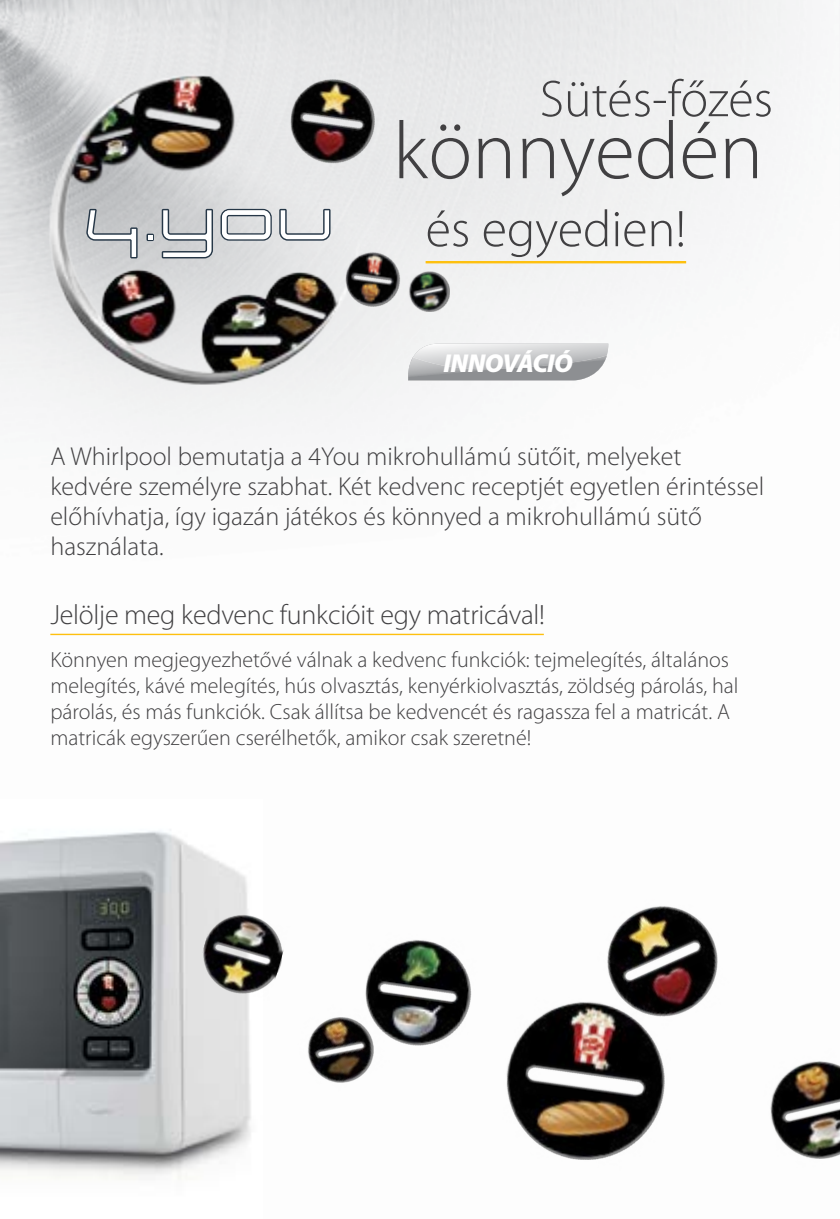
<style>
.page{position:relative;width:840px;height:1219px;background:#fff}
.page>*{position:absolute;margin:0;border:0;box-sizing:border-box;transform-origin:0 0}
.t1{font:300 82px "Myriad Pro";color:#414042}
.t2{font:300 52px "Myriad Pro";color:#414042}
.t3{font:300 28px "Myriad Pro";letter-spacing:-.01em;color:#414042}
.t4{font:300 26px/30px "Myriad Pro";color:#414042}
.t5{font:italic 900 26px "Myriad Pro";letter-spacing:-.025em;color:#fff}
.t6{font:300 22px/26px "Myriad Pro";color:#414042}
</style>
<div class="page">
<img style="left:0;top:0;width:840px;height:1155px">
<hr style="left:50px;top:634px;width:493px;height:1px;background:#fec00f">
<hr style="left:425px;top:261px;width:260px;height:2px;background:#fec00f">
<svg style="left:541px;top:79px;width:229px;height:38px"></svg>
<svg style="left:408px;top:344px;width:200px;height:36px"></svg>
<img style="left:0;top:799px;width:263px;height:381px">
<img style="left:42px;top:71px;width:319px;height:313px">
<svg style="left:146px;top:234px;width:8px;height:7px"></svg>
<svg style="left:86px;top:209px;width:51px;height:49px"></svg>
<svg style="left:148px;top:235px;width:4px;height:5px"></svg>
<svg style="left:162px;top:209px;width:51px;height:49px"></svg>
<svg style="left:220px;top:209px;width:51px;height:32px"></svg>
<svg style="left:279px;top:209px;width:51px;height:32px"></svg>
<img style="left:266px;top:53px;width:130px;height:133px">
<img style="left:397px;top:257px;width:64px;height:69px">
<img style="left:326px;top:235px;width:89px;height:89px">
<img style="left:491px;top:988px;width:187px;height:172px">
<img style="left:342px;top:915px;width:146px;height:153px">
<img style="left:296px;top:1002px;width:95px;height:97px">
<img style="left:193px;top:905px;width:97px;height:100px">
<img style="left:753px;top:1036px;width:86px;height:123px">
<img style="left:586px;top:892px;width:157px;height:152px">
<h1 class="t1" style="left:392px;top:102px;width:371px">könnyedén</h1>
<h2 class="t2" style="left:425px;top:198px;width:262px">és egyedien!</h2>
<p class="t5" style="left:443px;top:348px;width:131px">INNOVÁCIÓ</p>
<p class="t4" style="left:50px;top:441px;width:715px">A Whirlpool bemutatja a 4You mikrohullámú sütőit, melyeket kedvére személyre szabhat. Két kedvenc receptjét egyetlen érintéssel előhívhatja, így igazán játékos és könnyed a mikrohullámú sütő használata.</p>
<p class="t3" style="left:50px;top:598px;width:496px">Jelölje meg kedvenc funkcióit egy matricával!</p>
<p class="t6" style="left:50px;top:647px;width:689px">Könnyen megjegyezhetővé válnak a kedvenc funkciók: tejmelegítés, általános melegítés, kávé melegítés, hús olvasztás, kenyérkiolvasztás, zöldség párolás, hal párolás, és más funkciók. Csak állítsa be kedvencét és ragassza fel a matricát. A matricák egyszerűen cserélhetők, amikor csak szeretné!</p>
</div>
